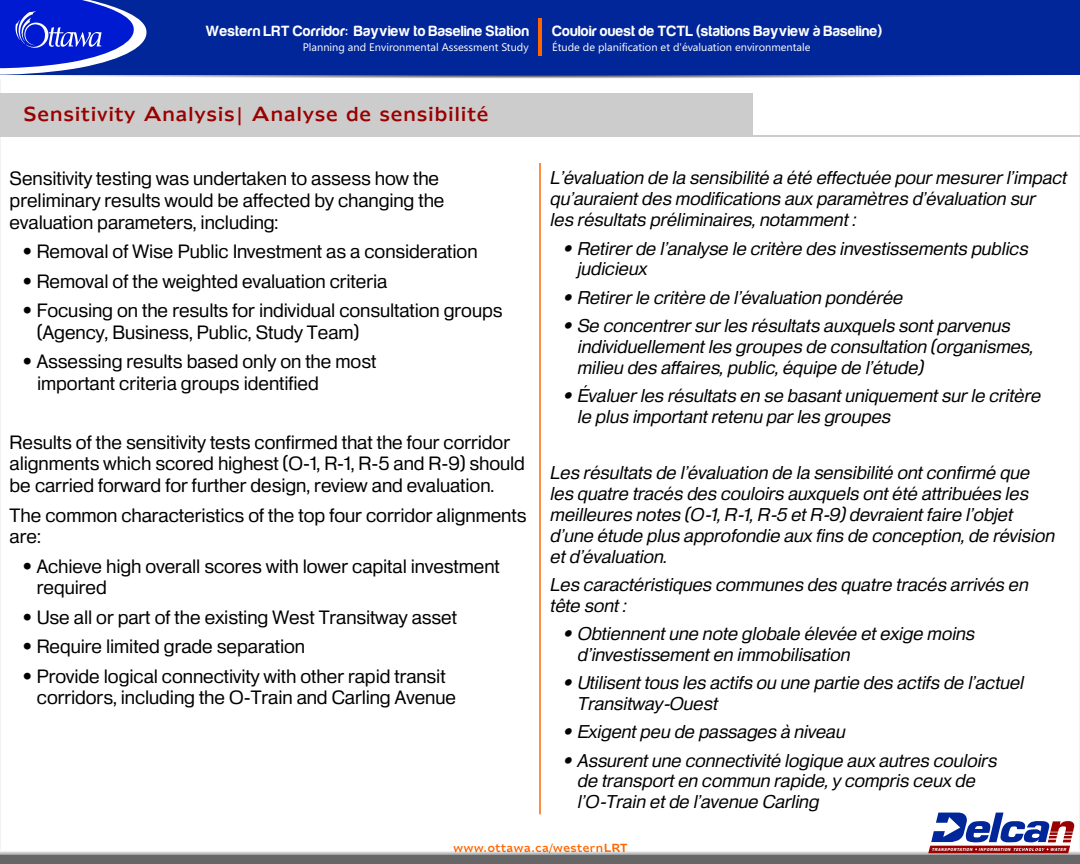
<style>
.page{position:relative;width:1080px;height:864px;background:#fff}
.page>*{position:absolute;margin:0;border:0;box-sizing:border-box;transform-origin:0 0}
.t1{font:18.75px/21.8px "Heldustry FT";color:#000}
.t2{font:italic 18px/20.9px "Heldustry FT";color:#000}
.t3{font:18px "Humanist 970 BT Roman C";color:#900}
.t4{font:700 15.3px "Harabara";letter-spacing:.035em;color:#fff}
.t5{font:10.95px "Segoe UI";color:#fff}
.t6{font:10.5px "Humanist 970 BT Roman C";color:#f60}
.t7{font:italic 600 4.5px "Franklin Gothic";letter-spacing:.085em;color:#fff}
</style>
<div class="page">
<img style="left:39px;top:75px;width:1000px;height:4px">
<div style="left:0;top:0;width:1080px;height:75px;background:#002699"></div>
<svg style="left:0;top:0;width:147px;height:75px"></svg>
<img style="left:0;top:850px;width:1080px;height:5px">
<div style="left:0;top:855px;width:1080px;height:9px;background:#666"></div>
<svg style="left:928px;top:813px;width:147px;height:40px"></svg>
<div style="left:0;top:93px;width:753px;height:43px;background:#ccc"></div>
<hr style="left:539px;top:163px;width:2px;height:651px;background:#f60">
<hr style="left:753px;top:135px;width:327px;height:1px;background:#ccc">
<hr style="left:538px;top:19px;width:4px;height:37px;background:#f60">
<p class="t4" style="left:552px;top:23px;width:331px">Couloir ouest de TCTL (stations Bayview à Baseline)</p>
<p class="t4" style="left:206px;top:23px;width:325px">Western LRT Corridor: Bayview to Baseline Station</p>
<p class="t5" style="left:303px;top:43px;width:227px">Planning and Environmental Assessment Study</p>
<p class="t5" style="left:552px;top:43px;width:260px">Étude de planification et d'évaluation environmentale</p>
<p class="t3" style="left:23px;top:107px;width:467px">Sensitivity Analysis| Analyse de sensibilité</p>
<p class="t1" style="left:10px;top:169px;width:436px">Sensitivity testing was undertaken to assess how the preliminary results would be affected by changing the evaluation parameters, including:</p>
<p class="t1" style="left:23px;top:242px;width:456px">• Removal of Wise Public Investment as a consideration</p>
<p class="t1" style="left:23px;top:272px;width:366px">• Removal of the weighted evaluation criteria</p>
<p class="t1" style="left:37px;top:301px;width:467px;text-indent:-14px">• Focusing on the results for individual consultation groups (Agency, Business, Public, Study Team)</p>
<p class="t1" style="left:37px;top:352px;width:341px;text-indent:-14px">• Assessing results based only on the most important criteria groups identified</p>
<p class="t1" style="left:10px;top:433px;width:517px">Results of the sensitivity tests confirmed that the four corridor alignments which scored highest (O-1, R-1, R-5 and R-9) should be carried forward for further design, review and evaluation.</p>
<p class="t1" style="left:10px;top:506px;width:518px">The common characteristics of the top four corridor alignments are:</p>
<p class="t1" style="left:37px;top:557px;width:464px;text-indent:-14px">• Achieve high overall scores with lower capital investment required</p>
<p class="t1" style="left:23px;top:608px;width:435px">• Use all or part of the existing West Transitway asset</p>
<p class="t1" style="left:23px;top:637px;width:283px">• Require limited grade separation</p>
<p class="t1" style="left:37px;top:667px;width:421px;text-indent:-14px">• Provide logical connectivity with other rapid transit corridors, including the O-Train and Carling Avenue</p>
<p class="t2" style="left:550px;top:169px;width:518px">L'évaluation de la sensibilité a été effectuée pour mesurer l'impact qu'auraient des modifications aux paramètres d'évaluation sur<br>les résultats préliminaires, notamment :</p>
<p class="t2" style="left:577px;top:239px;width:452px;text-indent:-14px">• Retirer de l'analyse le critère des investissements publics judicieux</p>
<p class="t2" style="left:563px;top:288px;width:341px">• Retirer le critère de l'évaluation pondérée</p>
<p class="t2" style="left:577px;top:317px;width:457px;text-indent:-14px">• Se concentrer sur les résultats auxquels sont parvenus individuellement les groupes de consultation (organismes, milieu des affaires, public, équipe de l'étude)</p>
<p class="t2" style="left:577px;top:387px;width:465px;text-indent:-14px">• Évaluer les résultats en se basant uniquement sur le critère le plus important retenu par les groupes</p>
<p class="t2" style="left:550px;top:464px;width:506px">Les résultats de l'évaluation de la sensibilité ont confirmé que les quatre tracés des couloirs auxquels ont été attribuées les meilleures notes (O-1, R-1, R-5 et R-9) devraient faire l'objet d'une étude plus approfondie aux fins de conception, de révision et d'évaluation.</p>
<p class="t2" style="left:550px;top:576px;width:480px">Les caractéristiques communes des quatre tracés arrivés en tête sont :</p>
<p class="t2" style="left:577px;top:625px;width:399px;text-indent:-14px">• Obtiennent une note globale élevée et exige moins d'investissement en immobilisation</p>
<p class="t2" style="left:577px;top:674px;width:448px;text-indent:-14px">• Utilisent tous les actifs ou une partie des actifs de l'actuel<br>Transitway-Ouest</p>
<p class="t2" style="left:563px;top:723px;width:283px">• Exigent peu de passages à niveau</p>
<p class="t2" style="left:577px;top:751px;width:421px;text-indent:-14px">• Assurent une connectivité logique aux autres couloirs de transport en commun rapide, y compris ceux de l'O-Train et de l'avenue Carling</p>
<p class="t6" style="left:453px;top:844px;width:176px">www.ottawa.ca/westernLRT</p>
<p class="t7" style="left:932px;top:848px;width:89px">TRANSPORTATION INFORMATION TE</p>
<p class="t7" style="left:1050px;top:848px;width:18px">WAT ER</p>
</div>
